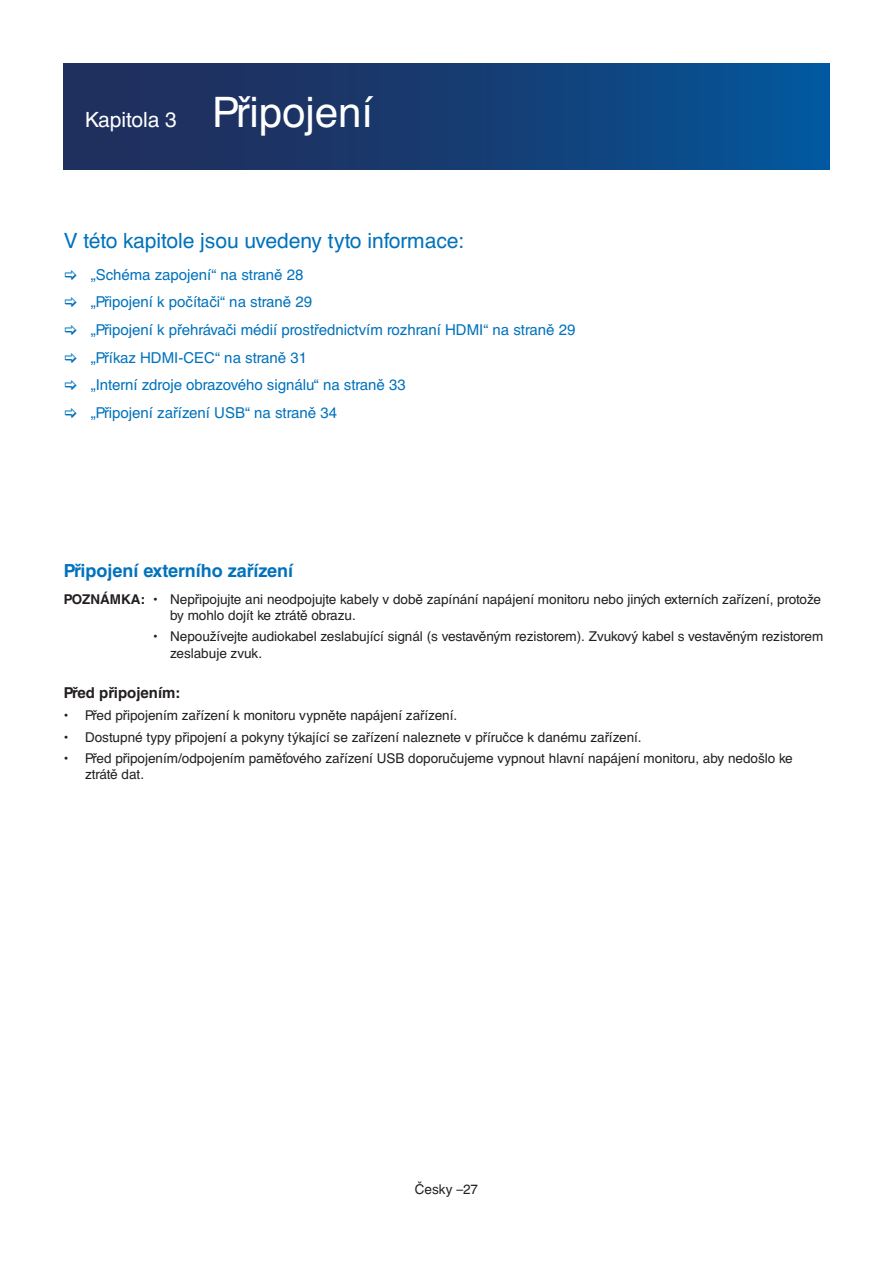
<style>
.page{position:relative;width:893px;height:1263px;background:#fff}
.page>*{position:absolute;margin:0;border:0;box-sizing:border-box;transform-origin:0 0}
.t1{font:21px "Helvetica LTCE";color:#0072bc}
.t2{font:21px "Helvetica LTCE";color:#fff}
.t3{font:700 18px "Helvetica LTCE";color:#0072bc}
.t4{font:15px/27.8px "Helvetica LTCE";color:#0072bc}
.t5{font:700 15px "Helvetica LTCE";color:#231f20}
.t6{font:13.5px/16.2px "Helvetica LTCE";color:#231f20}
.s1{font-size:42px}
.s2{font-weight:700}
</style>
<div class="page">
<div style="left:64px;top:64px;width:765px;height:106px;background:linear-gradient(to right,#242954,#055497)"></div>
<h1 class="t2" style="left:85px;top:108px;width:290px">Kapitola 3 <span class="s1">Připojení</span></h1>
<h1 class="t1" style="left:64px;top:228px;width:402px">V této kapitole jsou uvedeny tyto informace:</h1>
<p class="t4" style="left:91px;top:261px;width:486px">„Schéma zapojení“ na straně 28<br>„Připojení k počítači“ na straně 29<br>„Připojení k přehrávači médií prostřednictvím rozhraní HDMI“ na straně 29 „Příkaz HDMI-CEC“ na straně 31<br>„Interní zdroje obrazového signálu“ na straně 33<br>„Připojení zařízení USB“ na straně 34</p>
<h2 class="t3" style="left:64px;top:560px;width:231px">Připojení externího zařízení</h2>
<p class="t6" style="left:170px;top:591px;width:652px;text-indent:-106px"><span class="s2">POZNÁMKA:</span> • Nepřipojujte ani neodpojujte kabely v době zapínání napájení monitoru nebo jiných externích zařízení, protože by mohlo dojít ke ztrátě obrazu.</p>
<p class="t6" style="left:170px;top:629px;width:655px;text-indent:-17px">• Nepoužívejte audiokabel zeslabující signál (s vestavěným rezistorem). Zvukový kabel s vestavěným rezistorem zeslabuje zvuk.</p>
<p class="t5" style="left:64px;top:683px;width:118px">Před připojením:</p>
<p class="t6" style="left:64px;top:708px;width:395px">• Před připojením zařízení k monitoru vypněte napájení zařízení.</p>
<p class="t6" style="left:64px;top:729px;width:579px">• Dostupné typy připojení a pokyny týkající se zařízení naleznete v příručce k danému zařízení.</p>
<p class="t6" style="left:85px;top:750px;width:709px;text-indent:-21px">• Před připojením/odpojením paměťového zařízení USB doporučujeme vypnout hlavní napájení monitoru, aby nedošlo ke ztrátě dat.</p>
<p class="t6" style="left:415px;top:1182px;width:65px">Česky –27</p>
</div>
